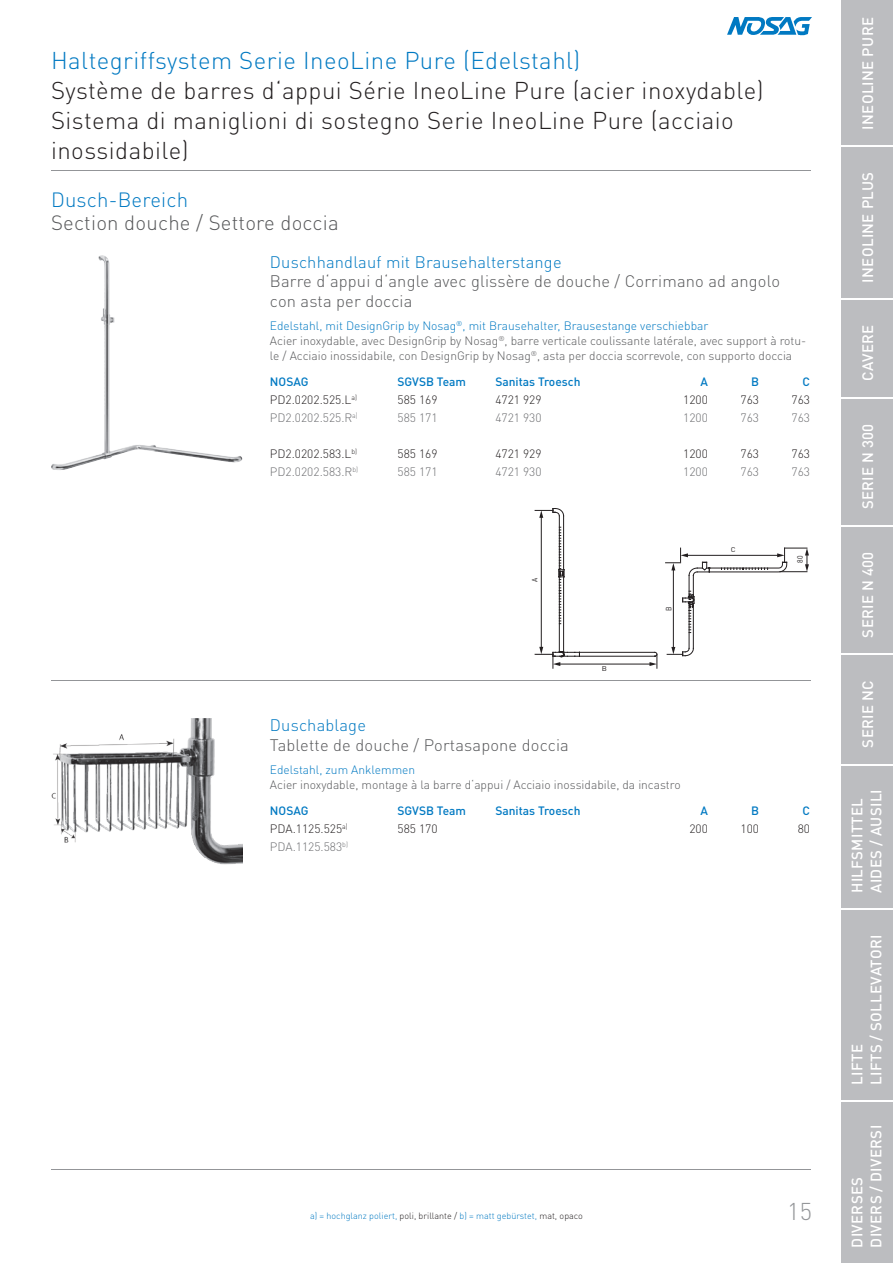
<style>
.page{position:relative;width:893px;height:1263px;background:#fff}
.page>*{position:absolute;margin:0;border:0;box-sizing:border-box;transform-origin:0 0}
.Haupttitel_T{font:300 24px/30px "DINOT";letter-spacing:.02em;color:#231f20}
.Haupttitel{font:300 24px "DINOT";letter-spacing:.02em;color:#0079c2}
.t1{font:300 24px "DINOT";color:#939598}
.Bereich_T{font:300 20.4px "DINOT";letter-spacing:.01em;color:#57585a}
.Bereich{font:300 20.4px "DINOT";letter-spacing:.01em;color:#0079c2}
.Produkttitel_T{font:300 16.5px/19.5px "DINOT";letter-spacing:.01em;color:#57585a}
.Produkttitel{font:300 16.5px "DINOT";letter-spacing:.01em;color:#0079c2}
.t2{font:500 15px/19.2px "DINOT";letter-spacing:.02em;color:#fff}
.Lauftext_T{font:300 12px/15px "DINOT";color:#57585a}
.Lauftext{font:300 12px "DINOT";color:#0079c2}
.Tabellentext{font:300 12px "DINOT";color:#231f20}
.Tabellentext_grau{font:300 12px "DINOT";color:#6c6d70}
.Tabellentitel{font:500 12px "DINOT";color:#0079c2}
.Tabellentext_R{font:300 12px "DINOT";color:#231f20}
.Tabellentext_R_grau{font:300 12px "DINOT";color:#6c6d70}
.Tabellentext_R-2{font:300 12px "DINOT";color:#6c6d70}
.Tabellentitel_R{font:500 12px "DINOT";color:#0079c2}
.Fusszeile{font:300 9px "DINOT";color:#0079c2}
.pageItem_3904{font:7.65px "DINOT";color:#231f20;scale:.9 1}
.pageItem_3904-2{font:7.65px "DINOT";color:#231f20;scale:.88 1}
.pageItem_3904-3{font:6.9px "DINOT";color:#231f20;scale:1.12 1}
.s1{color:#231f20}
</style>
<div class="page">
<svg style="left:727px;top:17px;width:85px;height:19px"></svg>
<div style="left:842px;top:0;width:51px;height:1263px;background:#bcbdc0"></div>
<hr style="left:842px;top:1100px;width:51px;height:1px;background:#fff">
<hr style="left:842px;top:764px;width:51px;height:2px;background:#fff">
<hr style="left:842px;top:908px;width:51px;height:2px;background:#fff">
<hr style="left:842px;top:653px;width:51px;height:2px;background:#fff">
<hr style="left:842px;top:525px;width:51px;height:2px;background:#fff">
<hr style="left:842px;top:397px;width:51px;height:1px;background:#fff">
<hr style="left:842px;top:298px;width:51px;height:1px;background:#fff">
<hr style="left:842px;top:145px;width:51px;height:1px;background:#fff">
<hr style="left:51px;top:170px;width:759px;height:1px;background:#939598">
<hr style="left:51px;top:680px;width:759px;height:1px;background:#939598">
<hr style="left:51px;top:1169px;width:759px;height:1px;background:#939598">
<img style="left:51px;top:719px;width:191px;height:146px">
<img style="left:51px;top:255px;width:54px;height:215px">
<hr style="left:559px;top:516px;width:1px;height:54px;background:#231f20">
<hr style="left:559px;top:577px;width:1px;height:74px;background:#231f20">
<hr style="left:563px;top:577px;width:1px;height:74px;background:#231f20">
<hr style="left:563px;top:516px;width:1px;height:54px;background:#231f20">
<hr style="left:579px;top:656px;width:76px;height:1px;background:#231f20">
<hr style="left:579px;top:652px;width:76px;height:1px;background:#231f20">
<svg style="left:558px;top:527px;width:7px;height:97px"></svg>
<hr style="left:689px;top:603px;width:1px;height:45px;background:#231f20">
<hr style="left:693px;top:603px;width:1px;height:45px;background:#231f20">
<hr style="left:541px;top:516px;width:1px;height:132px;background:#231f20">
<svg style="left:535px;top:508px;width:29px;height:10px"></svg>
<hr style="left:559px;top:664px;width:92px;height:1px;background:#231f20">
<svg style="left:535px;top:647px;width:45px;height:21px"></svg>
<svg style="left:649px;top:651px;width:9px;height:17px"></svg>
<hr style="left:673px;top:569px;width:1px;height:79px;background:#231f20">
<svg style="left:667px;top:647px;width:27px;height:9px"></svg>
<svg style="left:666px;top:548px;width:143px;height:85px"></svg>
<p class="Haupttitel" style="left:51px;top:46px;width:531px">Haltegriffsystem Serie IneoLine Pure (Edelstahl)</p>
<p class="Haupttitel_T" style="left:51px;top:75px;width:714px">Système de barres d‘appui Série IneoLine Pure (acier inoxydable)<br>Sistema di maniglioni di sostegno Serie IneoLine Pure (acciaio inossidabile)</p>
<p class="Bereich" style="left:51px;top:187px;width:139px">Dusch-Bereich</p>
<p class="Bereich_T" style="left:51px;top:210px;width:289px">Section douche / Settore doccia</p>
<p class="Produkttitel" style="left:270px;top:252px;width:293px">Duschhandlauf mit Brausehalterstange</p>
<p class="Produkttitel_T" style="left:270px;top:271px;width:512px">Barre d‘appui d‘angle avec glissère de douche / Corrimano ad angolo con asta per doccia</p>
<p class="Lauftext" style="left:270px;top:318px;width:440px">Edelstahl, mit DesignGrip by Nosag<sup>®</sup>, mit Brausehalter, Brausestange verschiebbar</p>
<p class="Lauftext_T" style="left:270px;top:333px;width:538px">Acier inoxydable, avec DesignGrip by Nosag<sup>®</sup>, barre verticale coulissante latérale, avec support à rotu&shy;le / Acciaio inossidabile, con DesignGrip by Nosag<sup>®</sup>, asta per doccia scorrevole, con supporto doccia</p>
<p class="Tabellentitel" style="left:270px;top:374px;width:40px">NOSAG</p>
<p class="Tabellentext" style="left:270px;top:392px;width:89px">PD2.0202.525.L<sup>a)</sup></p>
<p class="Tabellentext_grau" style="left:270px;top:410px;width:89px">PD2.0202.525.R<sup>a)</sup></p>
<p class="Tabellentext" style="left:270px;top:446px;width:89px">PD2.0202.583.L<sup>b)</sup></p>
<p class="Tabellentext_grau" style="left:270px;top:464px;width:90px">PD2.0202.583.R<sup>b)</sup></p>
<p class="Tabellentitel" style="left:397px;top:374px;width:70px">SGVSB Team</p>
<p class="Tabellentext" style="left:397px;top:392px;width:42px">585 169</p>
<p class="Tabellentext_grau" style="left:397px;top:410px;width:42px">585 171</p>
<p class="Tabellentext" style="left:397px;top:446px;width:42px">585 169</p>
<p class="Tabellentext_grau" style="left:397px;top:464px;width:42px">585 171</p>
<p class="Tabellentitel" style="left:495px;top:374px;width:87px">Sanitas Troesch</p>
<p class="Tabellentext" style="left:495px;top:392px;width:48px">4721 929</p>
<p class="Tabellentext_grau" style="left:495px;top:410px;width:48px">4721 930</p>
<p class="Tabellentext" style="left:495px;top:446px;width:48px">4721 929</p>
<p class="Tabellentext_grau" style="left:495px;top:464px;width:48px">4721 930</p>
<p class="Tabellentitel_R" style="left:802px;top:374px;width:9px">C</p>
<p class="Tabellentext_R" style="left:791px;top:392px;width:20px">763</p>
<p class="Tabellentext_R_grau" style="left:791px;top:410px;width:20px">763</p>
<p class="Tabellentext_R" style="left:791px;top:446px;width:20px">763</p>
<p class="Tabellentext_R-2" style="left:791px;top:464px;width:20px">763</p>
<p class="Tabellentitel_R" style="left:700px;top:374px;width:9px">A</p>
<p class="Tabellentext_R" style="left:683px;top:392px;width:26px">1200</p>
<p class="Tabellentext_R_grau" style="left:683px;top:410px;width:26px">1200</p>
<p class="Tabellentext_R" style="left:683px;top:446px;width:26px">1200</p>
<p class="Tabellentext_R-2" style="left:683px;top:464px;width:26px">1200</p>
<p class="Tabellentitel_R" style="left:751px;top:374px;width:9px">B</p>
<p class="Tabellentext_R" style="left:740px;top:392px;width:20px">763</p>
<p class="Tabellentext_R_grau" style="left:740px;top:410px;width:20px">763</p>
<p class="Tabellentext_R" style="left:740px;top:446px;width:20px">763</p>
<p class="Tabellentext_R-2" style="left:740px;top:464px;width:20px">763</p>
<p class="pageItem_3904" style="left:530px;top:582px;width:6px;rotate:-90deg">A</p>
<p class="pageItem_3904-3" style="left:602px;top:664px;width:6px">B</p>
<p class="pageItem_3904-2" style="left:664px;top:611px;width:7px;rotate:-90deg">B</p>
<p class="Produkttitel" style="left:270px;top:715px;width:98px">Duschablage</p>
<p class="Produkttitel_T" style="left:270px;top:735px;width:300px">Tablette de douche / Portasapone doccia</p>
<p class="Lauftext" style="left:270px;top:762px;width:147px">Edelstahl, zum Anklemmen</p>
<p class="Lauftext_T" style="left:270px;top:777px;width:412px">Acier inoxydable, montage à la barre d‘appui / Acciaio inossidabile, da incastro</p>
<p class="Tabellentitel" style="left:270px;top:803px;width:40px">NOSAG</p>
<p class="Tabellentext" style="left:270px;top:821px;width:79px">PDA.1125.525<sup>a)</sup></p>
<p class="Tabellentext_grau" style="left:270px;top:839px;width:80px">PDA.1125.583<sup>b)</sup></p>
<p class="Tabellentitel" style="left:397px;top:803px;width:70px">SGVSB Team</p>
<p class="Tabellentext" style="left:397px;top:821px;width:42px">585 170</p>
<p class="Tabellentitel" style="left:495px;top:803px;width:87px">Sanitas Troesch</p>
<p class="Tabellentitel_R" style="left:700px;top:803px;width:9px">A</p>
<p class="Tabellentext_R" style="left:689px;top:821px;width:20px">200</p>
<p class="pageItem_3904-3" style="left:731px;top:545px;width:6px">C</p>
<p class="Tabellentitel_R" style="left:751px;top:803px;width:9px">B</p>
<p class="Tabellentext_R" style="left:740px;top:821px;width:20px">100</p>
<p class="pageItem_3904" style="left:795px;top:563px;width:9px;rotate:-90deg">80</p>
<p class="Tabellentitel_R" style="left:802px;top:803px;width:9px">C</p>
<p class="Tabellentext_R" style="left:798px;top:821px;width:14px">80</p>
<p class="Fusszeile" style="left:310px;top:1210px;width:274px">a) = hochglanz poliert, <span class="s1">poli, brillante /</span> b) = matt gebürstet, <span class="s1">mat, opaco</span></p>
<h1 class="t1" style="left:787px;top:1196px;width:26px">15</h1>
<p class="t2" style="left:858px;top:130px;width:114px;rotate:-90deg">INEOLINE PURE</p>
<p class="t2" style="left:858px;top:282px;width:112px;rotate:-90deg">INEOLINE PLUS</p>
<p class="t2" style="left:858px;top:381px;width:57px;rotate:-90deg">CAVERE</p>
<p class="t2" style="left:858px;top:509px;width:87px;rotate:-90deg">SERIE N 300</p>
<p class="t2" style="left:858px;top:637px;width:87px;rotate:-90deg">SERIE N 400</p>
<p class="t2" style="left:858px;top:747px;width:68px;rotate:-90deg">SERIE NC</p>
<p class="t2" style="left:847px;top:893px;width:105px;rotate:-90deg">HILFSMITTEL<br>AIDES / AUSILI</p>
<p class="t2" style="left:847px;top:1085px;width:152px;rotate:-90deg">LIFTE<br>LIFTS / SOLLEVATORI</p>
<p class="t2" style="left:847px;top:1247px;width:124px;rotate:-90deg">DIVERSES<br>DIVERS / DIVERSI</p>
</div>
